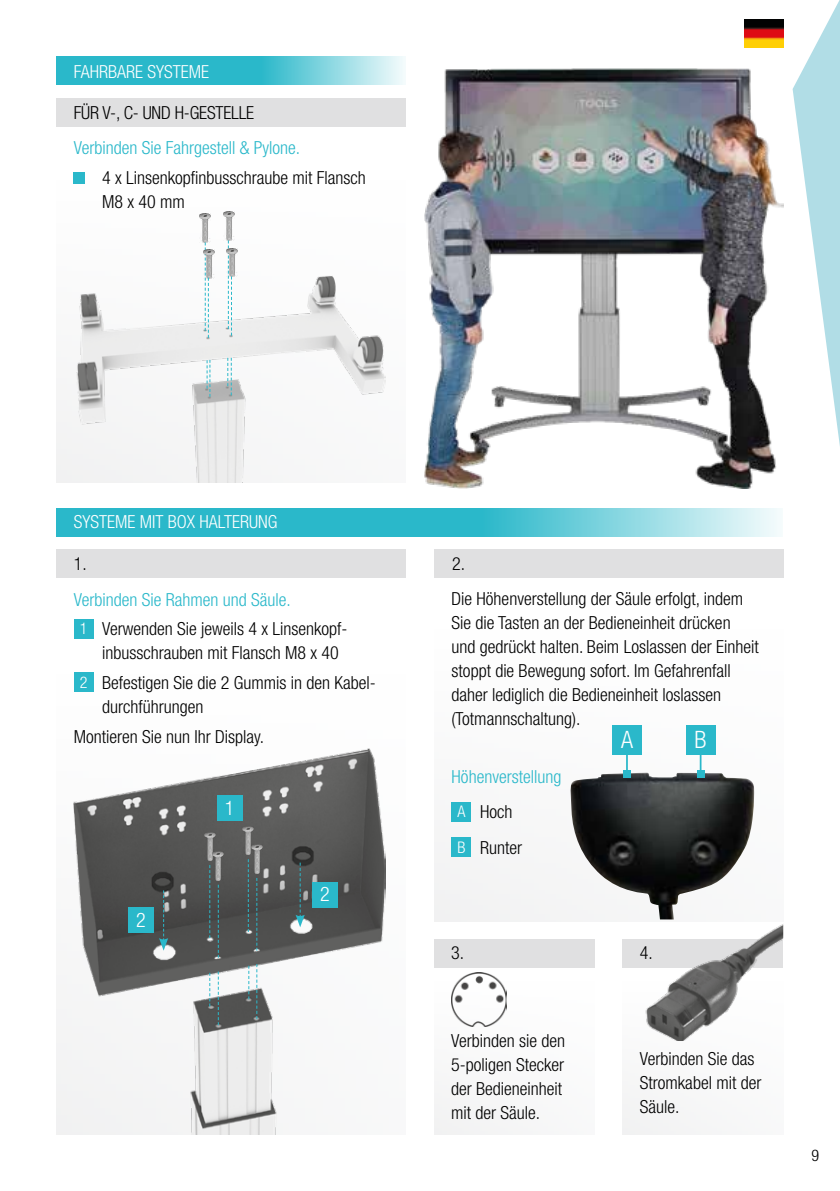
<style>
.page{position:relative;width:840px;height:1191px;background:#fff}
.page>*{position:absolute;margin:0;border:0;box-sizing:border-box;transform-origin:0 0}
.t1{font:300 condensed 24px "Helvetica Neue LT";color:#fff}
.t2{font:300 condensed 20px "Helvetica Neue LT";color:#fff}
.t3{font:300 condensed 18px/24px "Helvetica Neue LT";color:#000}
.t4{font:300 condensed 18px/35.4px "Helvetica Neue LT";color:#2ab8ca}
.t5{font:300 condensed 18px "Helvetica Neue LT";color:#fff}
.t6{font:300 condensed 16px "Helvetica Neue LT";color:#000}
.s1{color:#2ab8ca}
.s2{font-size:16px;color:#fff}
.s3{color:#000}
</style>
<div class="page">
<img style="left:744px;top:20px;width:39px;height:28px">
<svg style="left:792px;top:1px;width:47px;height:438px"></svg>
<svg style="left:56px;top:508px;width:725px;height:28px;background:#53c5d4"></svg>
<img style="left:73px;top:748px;width:312px;height:386px">
<img style="left:204px;top:832px;width:11px;height:29px">
<svg style="left:209px;top:865px;width:1px;height:73px"></svg>
<img style="left:243px;top:826px;width:11px;height:29px">
<svg style="left:248px;top:859px;width:1px;height:73px"></svg>
<img style="left:213px;top:851px;width:11px;height:29px">
<svg style="left:218px;top:884px;width:1px;height:74px"></svg>
<img style="left:251px;top:845px;width:11px;height:28px">
<svg style="left:256px;top:878px;width:1px;height:72px"></svg>
<svg style="left:209px;top:972px;width:1px;height:34px"></svg>
<svg style="left:218px;top:971px;width:1px;height:54px"></svg>
<svg style="left:248px;top:965px;width:1px;height:34px"></svg>
<svg style="left:256px;top:964px;width:1px;height:55px"></svg>
<svg style="left:295px;top:862px;width:9px;height:65px"></svg>
<svg style="left:159px;top:890px;width:9px;height:60px"></svg>
<div style="left:312px;top:882px;width:25px;height:25px;background:#2ab8ca"></div>
<div style="left:217px;top:795px;width:25px;height:26px;background:#2ab8ca"></div>
<div style="left:128px;top:907px;width:26px;height:26px;background:#2ab8ca"></div>
<div style="left:434px;top:939px;width:160px;height:195px;background:#f9fafa"></div>
<div style="left:433px;top:939px;width:161px;height:28px;background:#e0e0e1"></div>
<img style="left:451px;top:972px;width:55px;height:54px">
<div style="left:622px;top:939px;width:160px;height:195px;background:#f8f8f8"></div>
<div style="left:622px;top:939px;width:160px;height:28px;background:#e0e0e1"></div>
<img style="left:636px;top:924px;width:146px;height:117px">
<img style="left:424px;top:69px;width:358px;height:419px">
<div style="left:451px;top:802px;width:20px;height:19px;background:#2ab8ca"></div>
<div style="left:451px;top:837px;width:20px;height:19px;background:#2ab8ca"></div>
<img style="left:568px;top:772px;width:186px;height:147px">
<hr style="left:625px;top:733px;width:2px;height:41px;background:#2ab8ca">
<div style="left:623px;top:771px;width:7px;height:7px;background:#2ab8ca"></div>
<div style="left:612px;top:724px;width:29px;height:30px;background:#2ab8ca"></div>
<hr style="left:699px;top:733px;width:2px;height:41px;background:#2ab8ca">
<div style="left:696px;top:771px;width:7px;height:7px;background:#2ab8ca"></div>
<div style="left:685px;top:724px;width:30px;height:30px;background:#2ab8ca"></div>
<div style="left:74px;top:619px;width:19px;height:19px;background:#2ab8ca"></div>
<div style="left:74px;top:672px;width:19px;height:20px;background:#2ab8ca"></div>
<svg style="left:56px;top:57px;width:349px;height:28px;background:#53c5d4"></svg>
<div style="left:56px;top:99px;width:349px;height:28px;background:#e0e0e1"></div>
<div style="left:74px;top:172px;width:11px;height:12px;background:#2ab8ca"></div>
<img style="left:77px;top:275px;width:308px;height:207px">
<img style="left:200px;top:214px;width:11px;height:28px">
<img style="left:223px;top:212px;width:11px;height:29px">
<img style="left:203px;top:249px;width:11px;height:29px">
<svg style="left:205px;top:242px;width:4px;height:96px"></svg>
<img style="left:226px;top:248px;width:11px;height:29px">
<svg style="left:228px;top:240px;width:4px;height:96px"></svg>
<svg style="left:206px;top:360px;width:4px;height:37px"></svg>
<svg style="left:227px;top:358px;width:5px;height:37px"></svg>
<div style="left:56px;top:550px;width:349px;height:28px;background:#e0e0e1"></div>
<div style="left:434px;top:550px;width:349px;height:28px;background:#e0e0e1"></div>
<p class="t5" style="left:74px;top:61px;width:137px">FAHRBARE SYSTEME</p>
<p class="t3" style="left:74px;top:100px;width:182px">FÜR V-, C- UND H-GESTELLE</p>
<p class="t4" style="left:74px;top:130px;width:228px">Verbinden Sie Fahrgestell &amp; Pylone.</p>
<p class="t3" style="left:102px;top:165px;width:265px">4 x Linsenkopfinbusschraube mit Flansch<br>M8 x 40 mm</p>
<p class="t5" style="left:74px;top:511px;width:205px">SYSTEME MIT BOX HALTERUNG</p>
<p class="t3" style="left:74px;top:551px;width:14px">1.</p>
<p class="t3" style="left:452px;top:551px;width:14px">2.</p>
<p class="t3" style="left:80px;top:584px;width:269px;line-height:29.6px;text-indent:-6px"><span class="s1">Verbinden Sie Rahmen und Säule.<br></span><span class="s2">1</span> Verwenden Sie jeweils 4 x Linsenkopf-</p>
<p class="t3" style="left:80px;top:638px;width:297px;line-height:29.6px;text-indent:22px">inbusschrauben mit Flansch M8 x 40<br><span class="s2">2</span> Befestigen Sie die 2 Gummis in den Kabel-</p>
<p class="t3" style="left:74px;top:692px;width:192px;line-height:29.6px;text-indent:28px">durchführungen<br>Montieren Sie nun Ihr Display.</p>
<p class="t2" style="left:136px;top:908px;width:11px">2</p>
<p class="t2" style="left:224px;top:796px;width:11px">1</p>
<p class="t2" style="left:320px;top:882px;width:11px">2</p>
<p class="t3" style="left:451px;top:586px;width:308px">Die Höhenverstellung der Säule erfolgt, indem Sie die Tasten an der Bedieneinheit drücken und gedrückt halten. Beim Loslassen der Einheit stoppt die Bewegung sofort. Im Gefahrenfall daher lediglich die Bedieneinheit loslassen (Totmannschaltung).</p>
<p class="t4" style="left:457px;top:759px;width:105px;text-indent:-6px">Höhenverstellung<br><span class="s2">A</span> <span class="s3">Hoch<br></span><span class="s2">B</span> <span class="s3">Runter</span></p>
<p class="t3" style="left:451px;top:941px;width:14px">3.</p>
<p class="t3" style="left:451px;top:1028px;width:115px">Verbinden sie den<br>5-poligen Stecker der Bedieneinheit mit der Säule.</p>
<h1 class="t1" style="left:620px;top:725px;width:13px">A</h1>
<h1 class="t1" style="left:694px;top:725px;width:13px">B</h1>
<p class="t3" style="left:639px;top:941px;width:14px">4.</p>
<p class="t3" style="left:639px;top:1046px;width:123px">Verbinden Sie das<br>Stromkabel mit der<br>Säule.</p>
<p class="t6" style="left:811px;top:1146px;width:9px">9</p>
</div>
